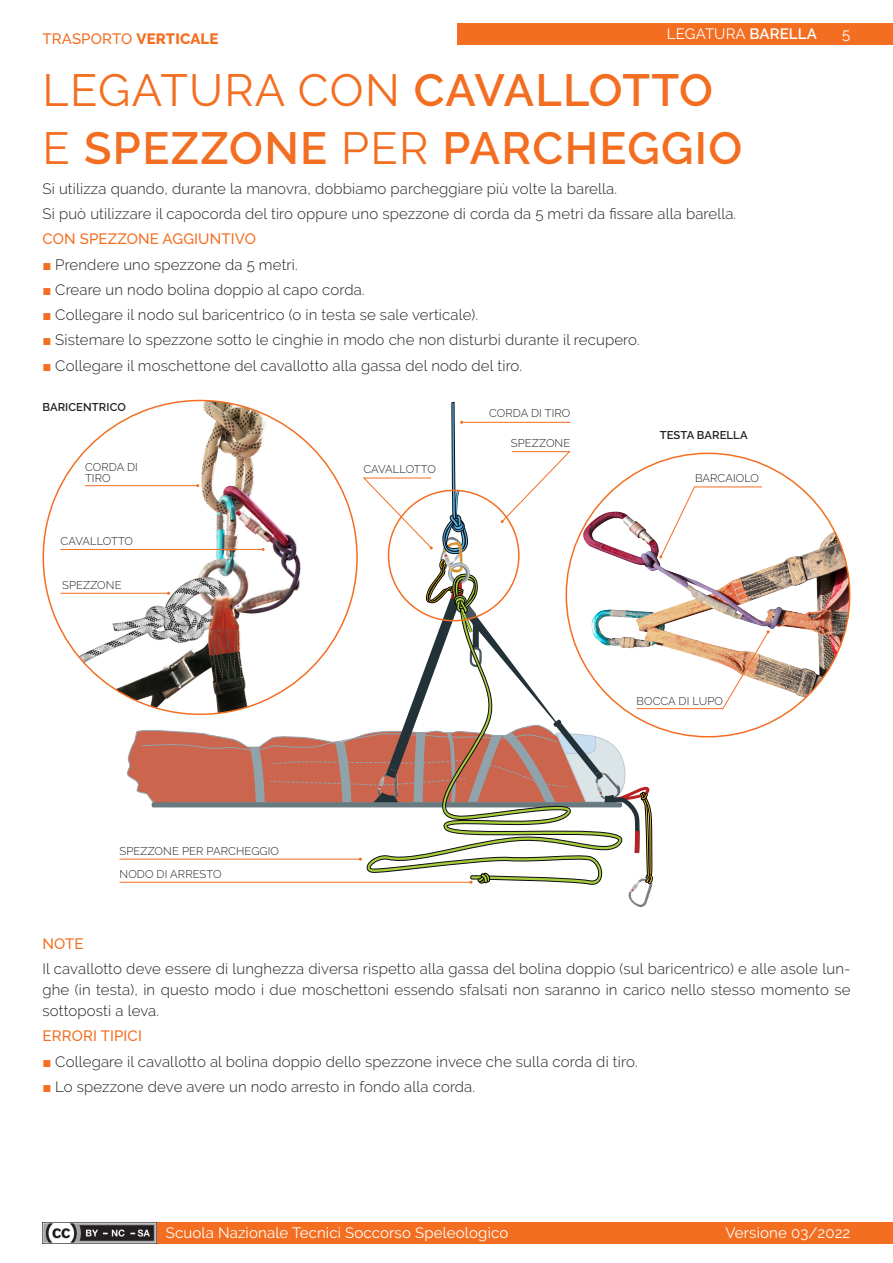
<style>
.page{position:relative;width:893px;height:1263px;background:#fff}
.page>*{position:absolute;margin:0;border:0;box-sizing:border-box;transform-origin:0 0}
.TITOLO_30pt{font:600 45px "Raleway";letter-spacing:.03em;color:#f36e21}
.TITOLO_30pt-2{font:45px "Raleway";letter-spacing:.03em;color:#f36e21}
.Testo{font:300 15px/21px "Raleway";letter-spacing:.01em;color:#231f20;text-align:justify}
.PAGINA_MASTRO_-_Tito{font:15px "Raleway";letter-spacing:.01em;color:#fff}
.MEDIUM{font:500 15px "Raleway";letter-spacing:.01em;color:#f36e21}
.Info{font:300 11.25px/10.5px "Raleway";letter-spacing:.01em;color:#231f20}
.Info-2{font:600 11.25px "Raleway";letter-spacing:.01em;color:#231f20}
.Info-3{font:300 11.25px "Raleway";letter-spacing:-.025em;color:#231f20}
.s1{font-weight:800}
.s2{font-weight:600}
.s3{font-weight:400}
.s4{font-family:"Arial";font-weight:400;color:#f36e21}
</style>
<div class="page">
<div style="left:457px;top:23px;width:436px;height:21px;background:#f36e21"></div>
<div style="left:43px;top:1222px;width:850px;height:21px;background:#f36e21"></div>
<img style="left:628px;top:884px;width:25px;height:23px">
<img style="left:43px;top:1222px;width:113px;height:21px">
<hr style="left:120px;top:859px;width:240px;height:1px;background:#f36e21">
<hr style="left:120px;top:882px;width:351px;height:1px;background:#f36e21">
<img style="left:770px;top:512px;width:80px;height:186px">
<img style="left:43px;top:400px;width:183px;height:297px">
<hr style="left:61px;top:593px;width:108px;height:1px;background:#f36e21">
<hr style="left:61px;top:549px;width:202px;height:1px;background:#f36e21">
<hr style="left:85px;top:485px;width:113px;height:1px;background:#f36e21">
<svg style="left:126px;top:402px;width:644px;height:482px"></svg>
<p class="MEDIUM" style="left:43px;top:30px;width:177px">TRASPORTO <span class="s1">VERTICALE</span></p>
<p class="PAGINA_MASTRO_-_Tito" style="left:667px;top:25px;width:151px">LEGATURA <span class="s2">BARELLA</span></p>
<p class="TITOLO_30pt-2" style="left:43px;top:64px;width:672px">LEGATURA CON <span class="s2">CAVALLOTTO</span></p>
<p class="TITOLO_30pt" style="left:43px;top:123px;width:701px"><span class="s3">E</span> SPEZZONE <span class="s3">PER</span> PARCHEGGIO</p>
<p class="Testo" style="left:43px;top:178px;width:576px">Si utilizza quando, durante la manovra, dobbiamo parcheggiare più volte la barella.</p>
<p class="Testo" style="left:43px;top:203px;width:695px">Si può utilizzare il capocorda del tiro oppure uno spezzone di corda da 5 metri da fissare alla barella.</p>
<p class="MEDIUM" style="left:43px;top:230px;width:215px">CON SPEZZONE AGGIUNTIVO</p>
<p class="Testo" style="left:43px;top:254px;width:257px"><span class="s4">■</span> Prendere uno spezzone da 5 metri.</p>
<p class="Testo" style="left:43px;top:279px;width:324px"><span class="s4">■</span> Creare un nodo bolina doppio al capo corda.</p>
<p class="Testo" style="left:43px;top:304px;width:437px"><span class="s4">■</span> Collegare il nodo sul baricentrico (o in testa se sale verticale).</p>
<p class="Testo" style="left:43px;top:329px;width:599px"><span class="s4">■</span> Sistemare lo spezzone sotto le cinghie in modo che non disturbi durante il recupero.</p>
<p class="Testo" style="left:43px;top:355px;width:481px"><span class="s4">■</span> Collegare il moschettone del cavallotto alla gassa del nodo del tiro.</p>
<p class="Info-2" style="left:43px;top:401px;width:85px">BARICENTRICO</p>
<p class="Info" style="left:85px;top:462px;width:54px">CORDA DI<br>TIRO</p>
<p class="Info-3" style="left:61px;top:534px;width:74px">CAVALLOTTO</p>
<p class="Info" style="left:62px;top:580px;width:61px">SPEZZONE</p>
<p class="Info-3" style="left:363px;top:463px;width:74px">CAVALLOTTO</p>
<p class="Info" style="left:489px;top:407px;width:83px">CORDA DI TIRO</p>
<p class="Info" style="left:511px;top:438px;width:61px">SPEZZONE</p>
<p class="Info-2" style="left:660px;top:428px;width:89px">TESTA BARELLA</p>
<p class="Info" style="left:695px;top:473px;width:65px">BARCAIOLO</p>
<p class="PAGINA_MASTRO_-_Tito" style="left:842px;top:25px;width:10px">5</p>
<p class="Info" style="left:637px;top:695px;width:88px">BOCCA DI LUPO</p>
<p class="Info" style="left:120px;top:845px;width:161px">SPEZZONE PER PARCHEGGIO</p>
<p class="Info" style="left:120px;top:868px;width:103px">NODO DI ARRESTO</p>
<p class="MEDIUM" style="left:43px;top:935px;width:43px">NOTE</p>
<p class="Testo" style="left:43px;top:958px;width:809px">Il cavallotto deve essere di lunghezza diversa rispetto alla gassa del bolina doppio (sul baricentrico) e alle asole lun&shy;ghe (in testa), in questo modo i due moschettoni essendo sfalsati non saranno in carico nello stesso momento se sottoposti a leva.</p>
<p class="MEDIUM" style="left:43px;top:1027px;width:101px">ERRORI TIPICI</p>
<p class="Testo" style="left:43px;top:1051px;width:597px"><span class="s4">■</span> Collegare il cavallotto al bolina doppio dello spezzone invece che sulla corda di tiro.</p>
<p class="Testo" style="left:43px;top:1076px;width:434px"><span class="s4">■</span> Lo spezzone deve avere un nodo arresto in fondo alla corda.</p>
<p class="PAGINA_MASTRO_-_Tito" style="left:166px;top:1224px;width:344px">Scuola Nazionale Tecnici Soccorso Speleologico</p>
<p class="PAGINA_MASTRO_-_Tito" style="left:725px;top:1224px;width:126px">Versione 03/2022</p>
</div>
